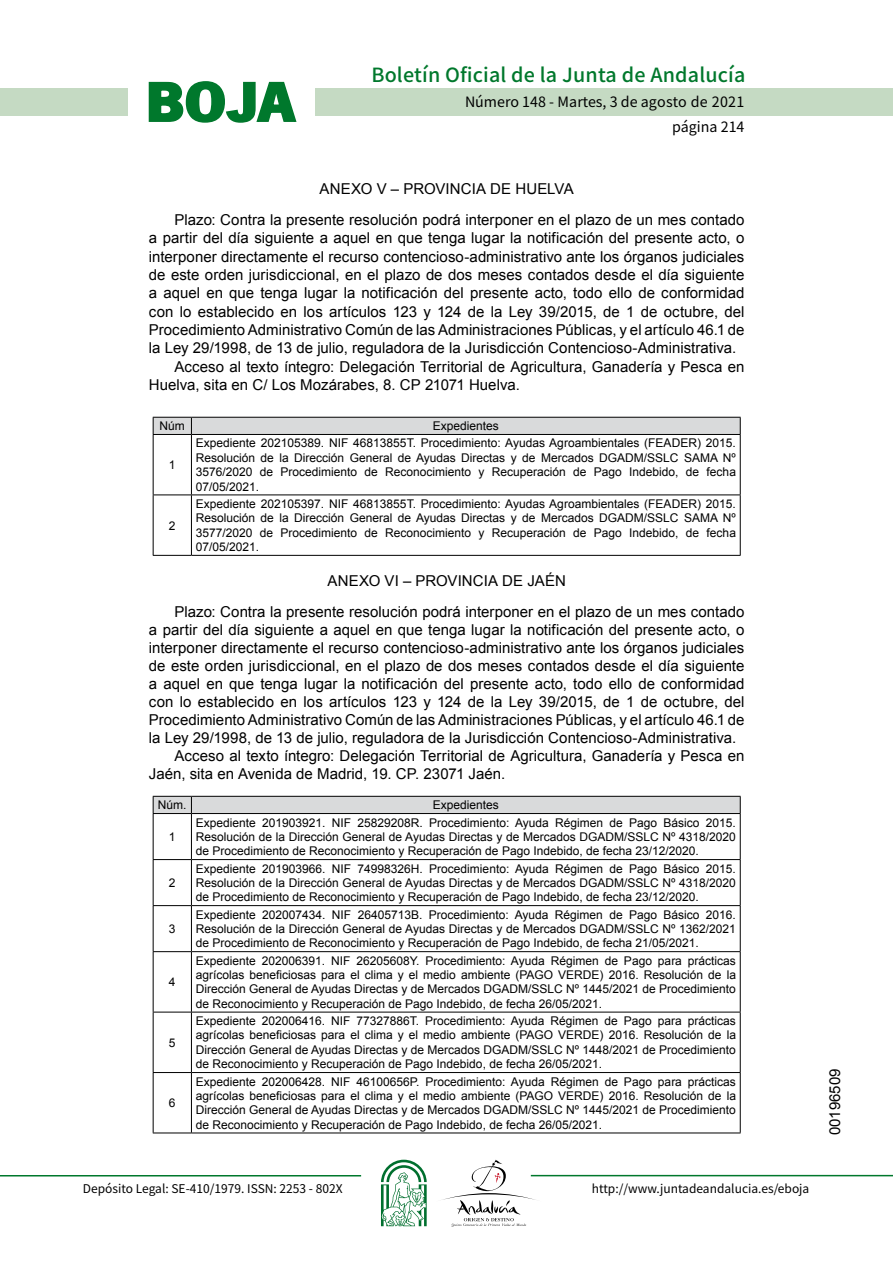
<style>
.page{position:relative;width:893px;height:1263px;background:#fff}
.page>*{position:absolute;margin:0;border:0;box-sizing:border-box;transform-origin:0 0}
.t1{font:700 57.75px "News Got T";color:#00782c;scale:1.14 1}
.t2{font:500 19.5px "Noto Sans HK";letter-spacing:.01em;color:#00782c}
.t3{font:15px/31px "Arial";color:#000}
.t4{font:14.25px/24.5px "Noto Sans HK";color:#000;text-align:right}
.t5{font:12px/14.4px "Arial";color:#000;text-align:justify}
.t6{font:12px "Noto Sans HK";color:#000}
</style>
<div class="page">
<div style="left:315px;top:88px;width:577px;height:28px;background:#c5dac3"></div>
<div style="left:0;top:88px;width:128px;height:28px;background:#c5dac3"></div>
<hr style="left:0;top:1175px;width:361px;height:2px;background:#00782c">
<hr style="left:531px;top:1175px;width:361px;height:1px;background:#00782c">
<svg style="left:148px;top:81px;width:149px;height:42px"></svg>
<svg style="left:442px;top:1160px;width:100px;height:67px"></svg>
<svg style="left:381px;top:1160px;width:45px;height:66px"></svg>
<div style="left:153px;top:417px;width:587px;height:17px;background:#d9dadb"></div>
<hr style="left:153px;top:434px;width:38px;height:1px;background:#000">
<hr style="left:153px;top:435px;width:1px;height:60px;background:#000">
<hr style="left:191px;top:434px;width:549px;height:1px;background:#000">
<hr style="left:191px;top:435px;width:1px;height:60px;background:#000">
<hr style="left:739px;top:435px;width:1px;height:60px;background:#000">
<hr style="left:153px;top:495px;width:38px;height:1px;background:#000">
<hr style="left:153px;top:495px;width:1px;height:60px;background:#000">
<hr style="left:191px;top:495px;width:549px;height:1px;background:#000">
<hr style="left:191px;top:495px;width:1px;height:60px;background:#000">
<hr style="left:739px;top:495px;width:1px;height:60px;background:#000">
<hr style="left:153px;top:555px;width:38px;height:1px;background:#000">
<hr style="left:191px;top:555px;width:549px;height:1px;background:#000">
<div style="left:153px;top:796px;width:587px;height:17px;background:#d9dadb"></div>
<hr style="left:153px;top:813px;width:38px;height:1px;background:#000">
<hr style="left:153px;top:814px;width:1px;height:45px;background:#000">
<hr style="left:191px;top:813px;width:549px;height:1px;background:#000">
<hr style="left:191px;top:814px;width:1px;height:45px;background:#000">
<hr style="left:739px;top:814px;width:1px;height:45px;background:#000">
<hr style="left:153px;top:859px;width:38px;height:1px;background:#000">
<hr style="left:153px;top:860px;width:1px;height:45px;background:#000">
<hr style="left:191px;top:859px;width:549px;height:1px;background:#000">
<hr style="left:191px;top:860px;width:1px;height:45px;background:#000">
<hr style="left:739px;top:860px;width:1px;height:45px;background:#000">
<hr style="left:153px;top:905px;width:38px;height:1px;background:#000">
<hr style="left:153px;top:906px;width:1px;height:45px;background:#000">
<hr style="left:191px;top:905px;width:549px;height:1px;background:#000">
<hr style="left:191px;top:906px;width:1px;height:45px;background:#000">
<hr style="left:739px;top:906px;width:1px;height:45px;background:#000">
<hr style="left:153px;top:951px;width:38px;height:1px;background:#000">
<hr style="left:153px;top:952px;width:1px;height:60px;background:#000">
<hr style="left:191px;top:951px;width:549px;height:1px;background:#000">
<hr style="left:191px;top:952px;width:1px;height:60px;background:#000">
<hr style="left:739px;top:952px;width:1px;height:60px;background:#000">
<hr style="left:153px;top:1012px;width:38px;height:1px;background:#000">
<hr style="left:153px;top:1012px;width:1px;height:60px;background:#000">
<hr style="left:191px;top:1012px;width:549px;height:1px;background:#000">
<hr style="left:191px;top:1012px;width:1px;height:60px;background:#000">
<hr style="left:739px;top:1012px;width:1px;height:60px;background:#000">
<hr style="left:153px;top:1072px;width:38px;height:1px;background:#000">
<hr style="left:153px;top:1073px;width:1px;height:60px;background:#000">
<hr style="left:191px;top:1072px;width:549px;height:1px;background:#000">
<hr style="left:191px;top:1073px;width:1px;height:60px;background:#000">
<hr style="left:739px;top:1073px;width:1px;height:60px;background:#000">
<hr style="left:153px;top:1133px;width:38px;height:1px;background:#000">
<hr style="left:191px;top:1133px;width:549px;height:1px;background:#000">
<h1 class="t1" style="left:145px;top:68px;width:133px">BOJA</h1>
<h2 class="t2" style="left:371px;top:64px;width:375px">Boletín Oficial de la Junta de Andalucía</h2>
<p class="t4" style="left:465px;top:90px;width:281px">Número 148 - Martes, 3 de agosto de 2021 página 214</p>
<p class="t3" style="left:319px;top:173px;width:104px">ANEXO V – Provincia</p>
<p class="t3" style="left:174px;top:173px;width:571px;text-indent:316px">de Huelva<br>Plazo: Contra la presente resolución podrá interponer en el plazo de un mes contado</p>
<p class="t3" style="left:149px;top:223px;width:597px">a partir del día siguiente a aquel en que tenga lugar la notificación del presente acto, o</p>
<p class="t3" style="left:149px;top:241px;width:597px">interponer directamente el recurso contencioso-administrativo ante los órganos judiciales</p>
<p class="t3" style="left:149px;top:259px;width:597px">de este orden jurisdiccional, en el plazo de dos meses contados desde el día siguiente</p>
<p class="t3" style="left:149px;top:278px;width:597px">a aquel en que tenga lugar la notificación del presente acto, todo ello de conformidad</p>
<p class="t3" style="left:149px;top:296px;width:597px">con lo establecido en los artículos 123 y 124 de la Ley 39/2015, de 1 de octubre, del</p>
<p class="t3" style="left:149px;top:314px;width:597px">Procedimiento Administrativo Común de las Administraciones Públicas, y el artículo 46.1 de</p>
<p class="t3" style="left:149px;top:333px;width:589px">la Ley 29/1998, de 13 de julio, reguladora de la Jurisdicción Contencioso-Administrativa.</p>
<p class="t3" style="left:174px;top:351px;width:571px">Acceso al texto íntegro: Delegación Territorial de Agricultura, Ganadería y Pesca en</p>
<p class="t3" style="left:149px;top:369px;width:372px">Huelva, sita en C/ Los Mozárabes, 8. CP 21071 Huelva.</p>
<p class="t5" style="left:160px;top:419px;width:27px">Núm</p>
<p class="t5" style="left:433px;top:419px;width:68px">Expedientes</p>
<p class="t5" style="left:169px;top:458px;width:8px">1</p>
<p class="t5" style="left:196px;top:436px;width:542px">Expediente 202105389. NIF 46813855T. Procedimiento: Ayudas Agroambientales (FEADER) 2015.<br>Resolución de la Dirección General de Ayudas Directas y de Mercados DGADM/SSLC SAMA Nº 3576/2020 de Procedimiento de Reconocimiento y Recuperación de Pago Indebido, de fecha 07/05/2021.</p>
<p class="t5" style="left:196px;top:497px;width:542px">Expediente 202105397. NIF 46813855T. Procedimiento: Ayudas Agroambientales (FEADER) 2015.<br>Resolución de la Dirección General de Ayudas Directas y de Mercados DGADM/SSLC SAMA Nº 3577/2020 de Procedimiento de Reconocimiento y Recuperación de Pago Indebido, de fecha 07/05/2021.</p>
<p class="t3" style="left:327px;top:566px;width:108px">ANEXO VI – Provincia</p>
<p class="t5" style="left:169px;top:518px;width:8px">2</p>
<p class="t3" style="left:174px;top:566px;width:571px;text-indent:328px">de Jaén<br>Plazo: Contra la presente resolución podrá interponer en el plazo de un mes contado</p>
<p class="t3" style="left:149px;top:614px;width:597px">a partir del día siguiente a aquel en que tenga lugar la notificación del presente acto, o</p>
<p class="t3" style="left:149px;top:632px;width:597px">interponer directamente el recurso contencioso-administrativo ante los órganos judiciales</p>
<p class="t3" style="left:149px;top:650px;width:597px">de este orden jurisdiccional, en el plazo de dos meses contados desde el día siguiente</p>
<p class="t3" style="left:149px;top:668px;width:597px">a aquel en que tenga lugar la notificación del presente acto, todo ello de conformidad</p>
<p class="t3" style="left:149px;top:686px;width:597px">con lo establecido en los artículos 123 y 124 de la Ley 39/2015, de 1 de octubre, del</p>
<p class="t3" style="left:149px;top:704px;width:597px">Procedimiento Administrativo Común de las Administraciones Públicas, y el artículo 46.1 de</p>
<p class="t3" style="left:149px;top:722px;width:589px">la Ley 29/1998, de 13 de julio, reguladora de la Jurisdicción Contencioso-Administrativa.</p>
<p class="t3" style="left:174px;top:740px;width:571px">Acceso al texto íntegro: Delegación Territorial de Agricultura, Ganadería y Pesca en</p>
<p class="t3" style="left:149px;top:758px;width:358px">Jaén, sita en Avenida de Madrid, 19. CP. 23071 Jaén.</p>
<p class="t5" style="left:158px;top:798px;width:30px">Núm.</p>
<p class="t5" style="left:433px;top:798px;width:68px">Expedientes</p>
<p class="t5" style="left:169px;top:830px;width:8px">1</p>
<p class="t5" style="left:196px;top:815px;width:541px">Expediente 201903921. NIF 25829208R. Procedimiento: Ayuda Régimen de Pago Básico 2015.<br>Resolución de la Dirección General de Ayudas Directas y de Mercados DGADM/SSLC Nº 4318/2020 de Procedimiento de Reconocimiento y Recuperación de Pago Indebido, de fecha 23/12/2020.</p>
<p class="t5" style="left:169px;top:876px;width:8px">2</p>
<p class="t5" style="left:169px;top:922px;width:8px">3</p>
<p class="t5" style="left:169px;top:975px;width:8px">4</p>
<p class="t5" style="left:169px;top:1035px;width:8px">5</p>
<p class="t5" style="left:169px;top:1096px;width:8px">6</p>
<p class="t5" style="left:196px;top:861px;width:541px">Expediente 201903966. NIF 74998326H. Procedimiento: Ayuda Régimen de Pago Básico 2015.<br>Resolución de la Dirección General de Ayudas Directas y de Mercados DGADM/SSLC Nº 4318/2020 de Procedimiento de Reconocimiento y Recuperación de Pago Indebido, de fecha 23/12/2020.</p>
<p class="t5" style="left:196px;top:907px;width:541px">Expediente 202007434. NIF 26405713B. Procedimiento: Ayuda Régimen de Pago Básico 2016.<br>Resolución de la Dirección General de Ayudas Directas y de Mercados DGADM/SSLC Nº 1362/2021 de Procedimiento de Reconocimiento y Recuperación de Pago Indebido, de fecha 21/05/2021.</p>
<p class="t5" style="left:196px;top:953px;width:542px">Expediente 202006391. NIF 26205608Y. Procedimiento: Ayuda Régimen de Pago para prácticas agrícolas beneficiosas para el clima y el medio ambiente (PAGO VERDE) 2016. Resolución de la Dirección General de Ayudas Directas y de Mercados DGADM/SSLC Nº 1445/2021 de Procedimiento de Reconocimiento y Recuperación de Pago Indebido, de fecha 26/05/2021.</p>
<p class="t5" style="left:196px;top:1014px;width:542px">Expediente 202006416. NIF 77327886T. Procedimiento: Ayuda Régimen de Pago para prácticas agrícolas beneficiosas para el clima y el medio ambiente (PAGO VERDE) 2016. Resolución de la Dirección General de Ayudas Directas y de Mercados DGADM/SSLC Nº 1448/2021 de Procedimiento de Reconocimiento y Recuperación de Pago Indebido, de fecha 26/05/2021.</p>
<p class="t5" style="left:196px;top:1074px;width:542px">Expediente 202006428. NIF 46100656P. Procedimiento: Ayuda Régimen de Pago para prácticas agrícolas beneficiosas para el clima y el medio ambiente (PAGO VERDE) 2016. Resolución de la Dirección General de Ayudas Directas y de Mercados DGADM/SSLC Nº 1445/2021 de Procedimiento de Reconocimiento y Recuperación de Pago Indebido, de fecha 26/05/2021.</p>
<p class="t3" style="left:819px;top:1135px;width:68px;rotate:-90deg">00196509</p>
<p class="t6" style="left:83px;top:1181px;width:261px">Depósito Legal: SE-410/1979. ISSN: 2253 - 802X</p>
<p class="t6" style="left:592px;top:1181px;width:219px">http://www.juntadeandalucia.es/eboja</p>
</div>
